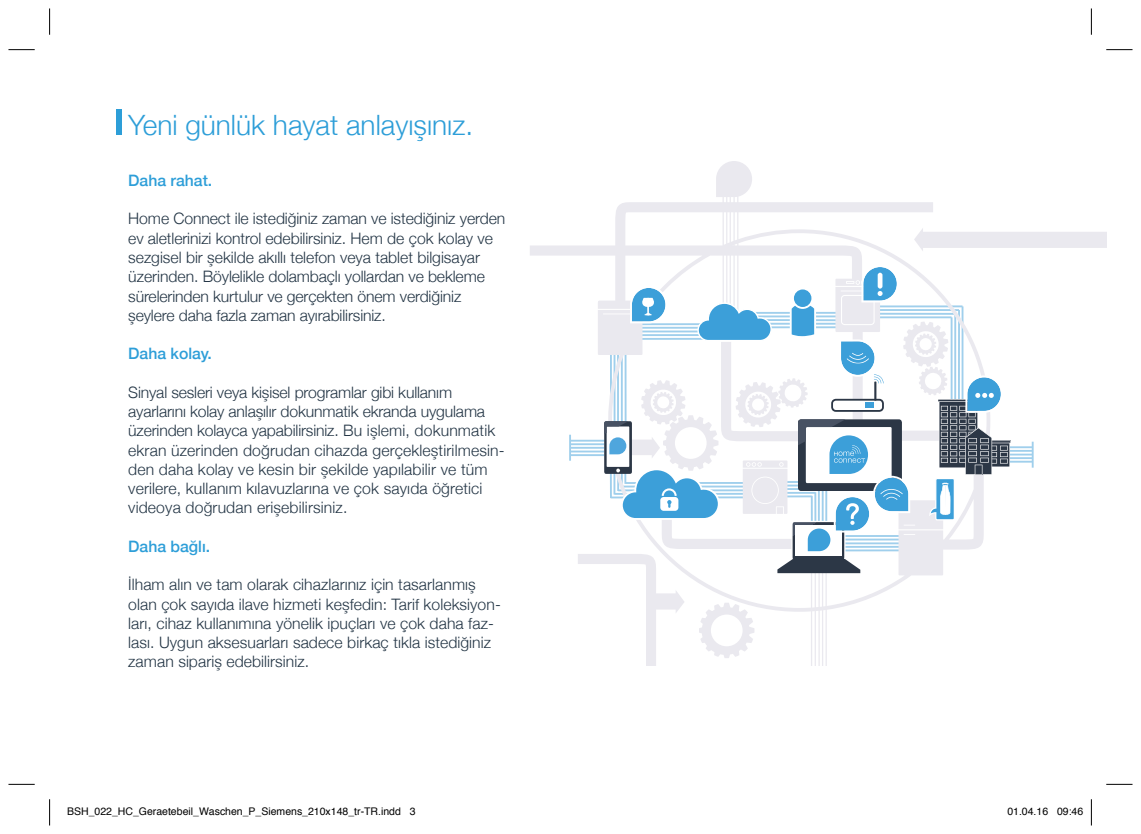
<style>
.page{position:relative;width:1141px;height:834px;background:#fff}
.page>*{position:absolute;margin:0;border:0;box-sizing:border-box;transform-origin:0 0}
.t1{font:300 28px "Helvetica Neue";color:#2d9ed8}
.t2{font:300 15.75px/19.2px "Helvetica Neue";color:#223444}
.t3{font:500 15.75px "Helvetica Neue";color:#2d9ed8}
.t4{font:10.5px "Helvetica";color:#000}
</style>
<div class="page">
<div style="left:117px;top:109px;width:5px;height:26px;background:#2d9ed8"></div>
<svg style="left:530px;top:161px;width:576px;height:504px"></svg>
<hr style="left:986px;top:440px;width:25px;height:3px;background:#fff">
<svg style="left:697px;top:302px;width:75px;height:39px"></svg>
<svg style="left:861px;top:265px;width:38px;height:37px"></svg>
<hr style="left:878px;top:273px;width:4px;height:15px;background:#fff;border-radius:2px">
<svg style="left:929px;top:375px;width:81px;height:145px"></svg>
<svg style="left:630px;top:286px;width:37px;height:37px"></svg>
<svg style="left:790px;top:287px;width:26px;height:52px"></svg>
<svg style="left:831px;top:339px;width:53px;height:73px"></svg>
<svg style="left:777px;top:419px;width:133px;height:154px"></svg>
<svg style="left:604px;top:421px;width:116px;height:99px"></svg>
<svg style="left:8px;top:49px;width:27px;height:1px"></svg>
<svg style="left:1106px;top:49px;width:26px;height:1px"></svg>
<svg style="left:8px;top:783px;width:27px;height:1px"></svg>
<svg style="left:1106px;top:783px;width:26px;height:1px"></svg>
<svg style="left:49px;top:8px;width:1px;height:27px"></svg>
<svg style="left:49px;top:799px;width:1px;height:26px"></svg>
<svg style="left:1091px;top:8px;width:1px;height:27px"></svg>
<svg style="left:1091px;top:799px;width:1px;height:26px"></svg>
<h1 class="t1" style="left:128px;top:102px;width:346px">Yeni günlük hayat anlayışınız.</h1>
<p class="t3" style="left:128px;top:168px;width:86px">Daha rahat.</p>
<p class="t2" style="left:128px;top:208px;width:378px">Home Connect ile istediğiniz zaman ve istediğiniz yerden ev aletlerinizi kontrol edebilirsiniz. Hem de çok kolay ve sezgisel bir şekilde akıllı telefon veya tablet bilgisayar üzerinden. Böylelikle dolambaçlı yollardan ve bekleme sürelerinden kurtulur ve gerçekten önem verdiğiniz şeylere daha fazla zaman ayırabilirsiniz.</p>
<p class="t3" style="left:128px;top:341px;width:85px">Daha kolay.</p>
<p class="t2" style="left:128px;top:381px;width:378px">Sinyal sesleri veya kişisel programlar gibi kullanım ayarlarını kolay anlaşılır dokunmatik ekranda uygulama üzerinden kolayca yapabilirsiniz. Bu işlemi, dokunmatik ekran üzerinden doğrudan cihazda gerçekleştirilmesin&shy;den daha kolay ve kesin bir şekilde yapılabilir ve tüm verilere, kullanım kılavuzlarına ve çok sayıda öğretici videoya doğrudan erişebilirsiniz.</p>
<p class="t3" style="left:128px;top:533px;width:83px">Daha bağlı.</p>
<p class="t2" style="left:128px;top:574px;width:374px">İlham alın ve tam olarak cihazlarınız için tasarlanmış olan çok sayıda ilave hizmeti keşfedin: Tarif koleksiyon&shy;ları, cihaz kullanımına yönelik ipuçları ve çok daha faz&shy;lası. Uygun aksesuarları sadece birkaç tıkla istediğiniz zaman sipariş edebilirsiniz.</p>
<p class="t4" style="left:67px;top:803px;width:350px">BSH_022_HC_Geraetebeil_Waschen_P_Siemens_210x148_tr-TR.indd 3</p>
<p class="t4" style="left:1007px;top:803px;width:77px">01.04.16 09:46</p>
</div>
